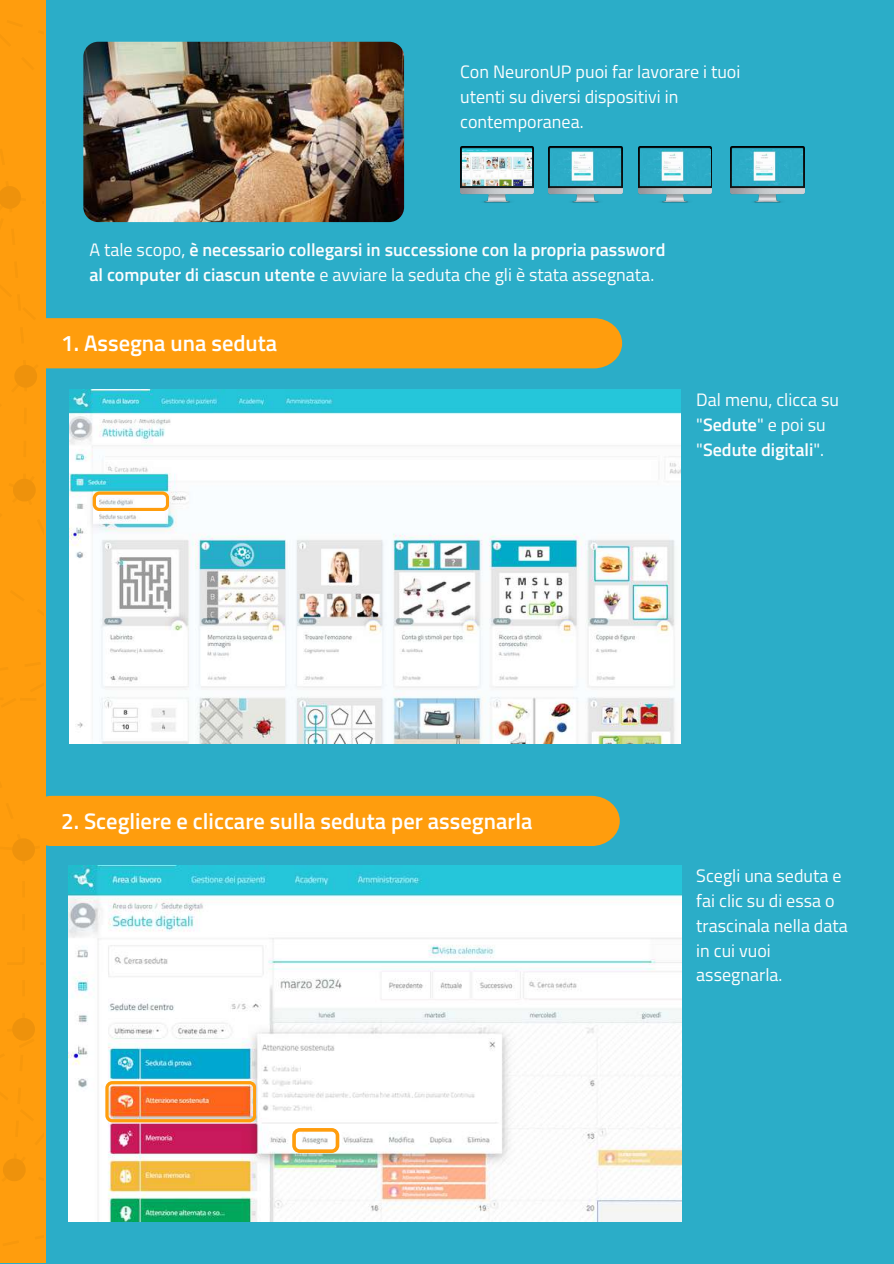
<style>
.page{position:relative;width:894px;height:1264px;background:#fff}
.page>*{position:absolute;margin:0;border:0;box-sizing:border-box;transform-origin:0 0}
.t1{font:600 22.5px "Titillium Web";color:#fff}
.t2{font:18px/24.8px "Titillium Web";color:#fdfdfe}
.t3{font:600 18px/24.8px "Titillium Web";color:#fdfdfe}
.s1{font-weight:400}
.s2{font-weight:600}
</style>
<div class="page">
<div style="left:0;top:0;width:893px;height:1263px;background:#2badc8"></div>
<div style="left:0;top:0;width:46px;height:1262px;background:#ff9d0d"></div>
<hr style="left:22px;top:946px;width:3px;height:17px;background:#f7980c">
<hr style="left:22px;top:914px;width:3px;height:16px;background:#f7980c">
<hr style="left:22px;top:881px;width:3px;height:16px;background:#f7980c">
<svg style="left:0;top:1018px;width:43px;height:245px"></svg>
<img style="left:622px;top:390px;width:58px;height:353px">
<svg style="left:0;top:41px;width:622px;height:829px"></svg>
<img style="left:83px;top:42px;width:321px;height:180px;border-radius:15px">
<img style="left:460px;top:147px;width:73px;height:56px">
<img style="left:548px;top:147px;width:73px;height:56px">
<img style="left:638px;top:147px;width:73px;height:56px">
<img style="left:730px;top:147px;width:73px;height:56px">
<img style="left:462px;top:149px;width:69px;height:36px">
<img style="left:550px;top:149px;width:70px;height:36px">
<img style="left:640px;top:149px;width:70px;height:36px">
<img style="left:732px;top:149px;width:70px;height:36px">
<img style="left:69px;top:865px;width:612px;height:356px">
<svg style="left:292px;top:1127px;width:47px;height:25px"></svg>
<img style="left:105px;top:1081px;width:151px;height:41px">
<div style="left:301px;top:1057px;width:60px;height:17px;background:#fff"></div>
<p class="t2" style="left:460px;top:59px;width:282px">Con NeuronUP puoi far lavorare i tuoi utenti su diversi dispositivi in contemporanea.</p>
<p class="t3" style="left:89px;top:237px;width:577px"><span class="s1">A tale scopo,</span> è necessario collegarsi in successione con la propria password al computer di ciascun utente <span class="s1">e avviare la seduta che gli è stata assegnata.</span></p>
<p class="t1" style="left:61px;top:326px;width:218px">1. Assegna una seduta</p>
<p class="t1" style="left:61px;top:803px;width:473px">2. Scegliere e cliccare sulla seduta per assegnarla</p>
<p class="t2" style="left:696px;top:387px;width:144px">Dal menu, clicca su "<span class="s2">Sedute</span>" e poi su "<span class="s2">Sedute digitali</span>".</p>
<p class="t2" style="left:696px;top:863px;width:153px">Scegli una seduta e fai clic su di essa o trascinala nella data in cui vuoi assegnarla.</p>
</div>
